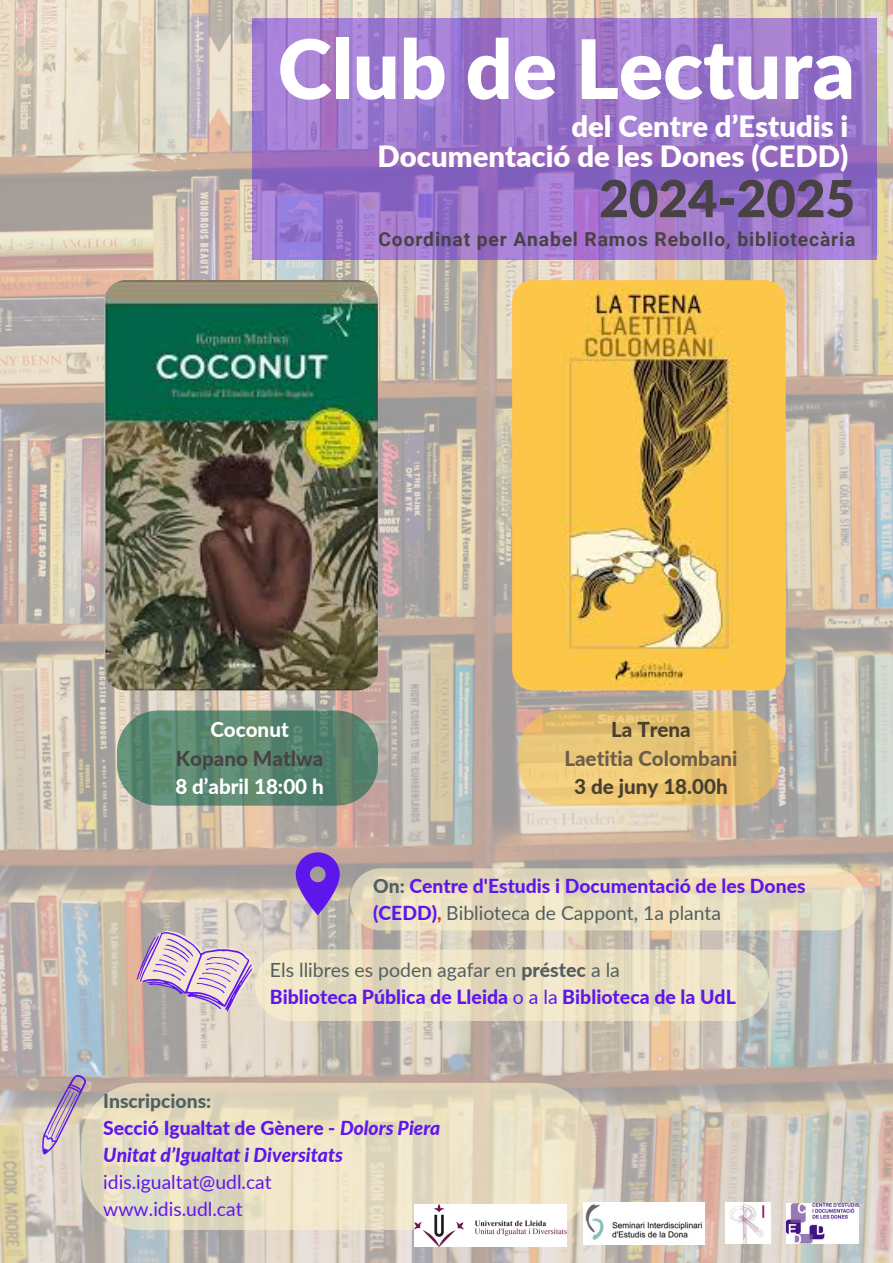
<style>
.page{position:relative;width:893px;height:1263px;background:#fff}
.page>*{position:absolute;margin:0;border:0;box-sizing:border-box;transform-origin:0 0}
.t1{font:900 81.97px "Lato";color:#fff}
.t2{font:900 51px "Lato";color:#484245}
.t3{font:900 29.25px/30.4px "Lato";color:#fff;text-align:right}
.t4{font:800 20.55px/28.7px "Lato";color:#493f2f;text-align:center}
.t5{font:800 20.55px/28.7px "Lato";color:#fff;text-align:center}
.t6{font:800 19.42px "Lato";color:#5e17eb}
.t7{font:19.42px "Lato";color:#515f60}
.t8{font:800 19.27px/27px "Lato";color:#5e17eb}
.t9{font:700 19.27px "Roboto";letter-spacing:.045em;color:#484245}
.t10{font:19.27px "Lato";color:#5e17eb}
.t11{font:italic 800 19.27px "Lato";color:#5e17eb}
.t12{font:800 19.27px "Lato";color:#515f60}
.s1{color:#484245}
.s2{color:#6b5d4a}
.s3{color:#515f60}
.s4{color:#e5324a}
.s5{font-weight:400;color:#515f60}
.s6{font-weight:800}
.s7{font-weight:400}
.s8{font-style:italic}
</style>
<div class="page">
<img style="left:0;top:0;width:893px;height:1263px">
<svg style="left:253px;top:19px;width:624px;height:241px;background:#9b75cb"></svg>
<svg style="left:350px;top:868px;width:514px;height:62px;background:#e5dabe"></svg>
<svg style="left:81px;top:1083px;width:514px;height:147px;background:#e5dcc1"></svg>
<svg style="left:255px;top:949px;width:514px;height:72px;background:#e8dec2"></svg>
<svg style="left:296px;top:852px;width:43px;height:63px;background:#8252d1"></svg>
<svg style="left:136px;top:924px;width:119px;height:87px;background:#cdb8c8"></svg>
<svg style="left:18px;top:1072px;width:90px;height:83px;background:#c7b9b7"></svg>
<img style="left:104px;top:280px;width:274px;height:410px;border-radius:21px">
<img style="left:512px;top:280px;width:273px;height:410px;border-radius:21px">
<svg style="left:117px;top:710px;width:261px;height:96px;background:#618a74"></svg>
<svg style="left:518px;top:710px;width:261px;height:96px;background:#e5c278"></svg>
<img style="left:415px;top:1204px;width:151px;height:43px">
<img style="left:584px;top:1202px;width:120px;height:42px">
<img style="left:725px;top:1203px;width:45px;height:41px">
<img style="left:787px;top:1203px;width:71px;height:40px">
<p class="t1" style="left:278px;top:18px;width:579px">Club de Lectura</p>
<p class="t3" style="left:378px;top:110px;width:472px">del Centre d’Estudis i<br>Documentació de les Dones (CEDD)</p>
<p class="t2" style="left:599px;top:167px;width:257px">2024-2025</p>
<p class="t9" style="left:378px;top:228px;width:478px">Coordinat per Anabel Ramos Rebollo, bibliotecària</p>
<p class="t5" style="left:175px;top:715px;width:150px">Coconut<br><span class="s1">Kopano Matlwa<br></span>8 d’abril 18:00 h</p>
<p class="t4" style="left:564px;top:715px;width:175px">La Trena<br><span class="s2">Laetitia Colombani<br></span>3 de juny 18.00h</p>
<p class="t8" style="left:373px;top:872px;width:434px"><span class="s3">On:</span> Centre d'Estudis i Documentació de les Dones (CEDD)<span class="s4">,</span> <span class="s5">Biblioteca de Cappont, 1a planta</span></p>
<p class="t7" style="left:270px;top:958px;width:351px">Els llibres es poden agafar en <span class="s6">préstec</span> a la</p>
<p class="t6" style="left:270px;top:985px;width:467px">Biblioteca Pública de Lleida <span class="s7">o a la</span> Biblioteca de la UdL</p>
<h1 class="t12" style="left:103px;top:1089px;width:109px">Inscripcions:</h1>
<h2 class="t8" style="left:103px;top:1114px;width:338px">Secció Igualtat de Gènere - <span class="s8">Dolors Piera</span></h2>
<p class="t11" style="left:103px;top:1143px;width:241px">Unitat d’Igualtat i Diversitats</p>
<p class="t10" style="left:103px;top:1170px;width:170px">idis.igualtat@udl.cat</p>
<h2 class="t10" style="left:103px;top:1197px;width:141px">www.idis.udl.cat</h2>
</div>
